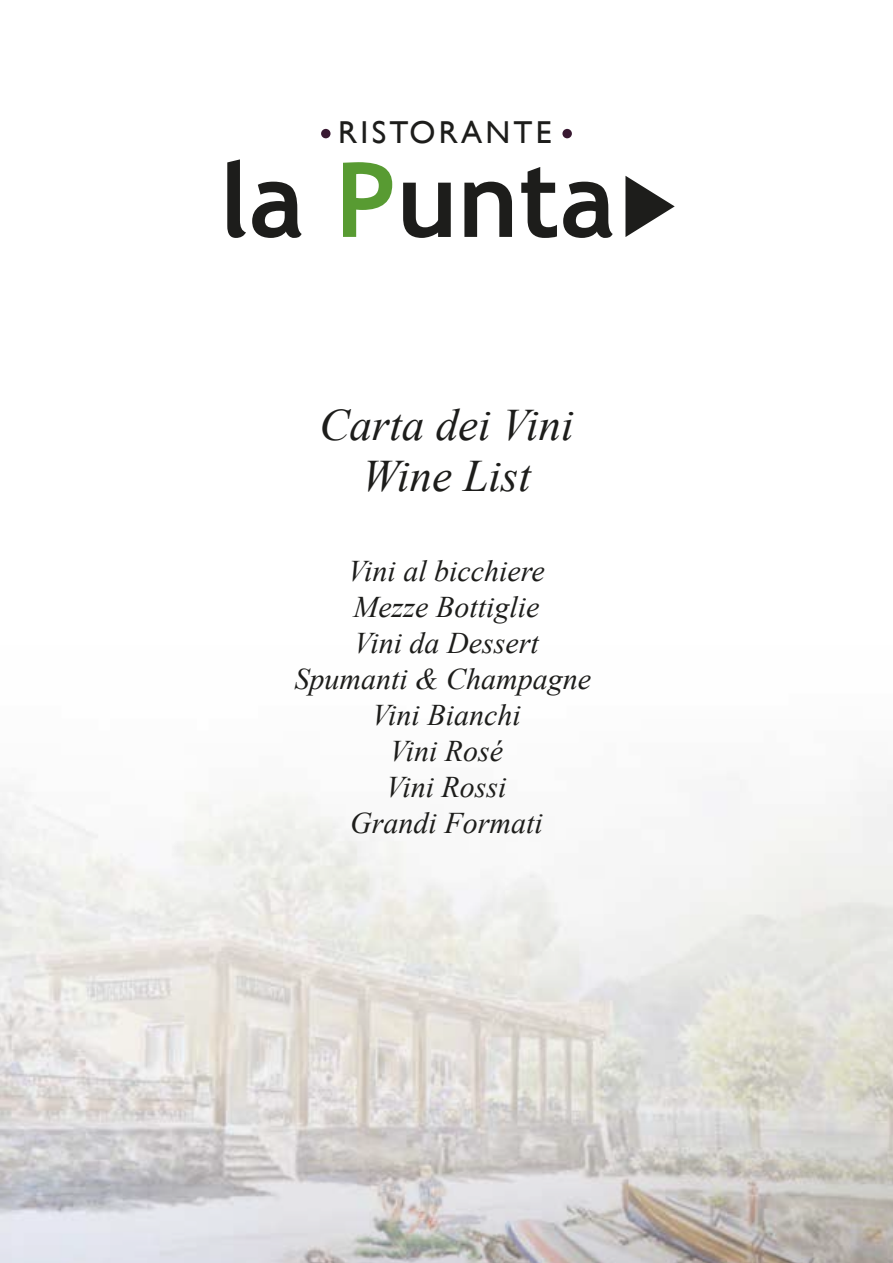
<style>
.page{position:relative;width:893px;height:1263px;background:#fff}
.page>*{position:absolute;margin:0;border:0;box-sizing:border-box;transform-origin:0 0}
.t1{font:700 103.8px "Trebuchet MS";color:#1d1d1b}
.t2{font:italic 45px/51px "Times New Roman";color:#1d1d1b;text-align:center}
.t3{font:31.65px "Gill Sans";letter-spacing:.1em;color:#1d1d1b}
.t4{font:italic 30px/36px "Times New Roman";color:#1d1d1b;text-align:center}
.s1{color:#589b32}
</style>
<div class="page">
<img style="left:0;top:777px;width:893px;height:486px">
<svg style="left:625px;top:176px;width:50px;height:61px"></svg>
<div style="left:321px;top:129px;width:10px;height:9px;background:#391932;border-radius:50%"></div>
<div style="left:562px;top:129px;width:10px;height:9px;background:#391932;border-radius:50%"></div>
<p class="t3" style="left:338px;top:114px;width:215px">RISTORANTE</p>
<h1 class="t1" style="left:218px;top:135px;width:398px">la <span class="s1">P</span>unta</h1>
<h2 class="t2" style="left:319px;top:398px;width:256px">Carta dei Vini<br>Wine List</h2>
<p class="t4" style="left:294px;top:552px;width:298px">Vini al bicchiere<br>Mezze Bottiglie<br>Vini da Dessert<br>Spumanti &amp; Champagne<br>Vini Bianchi<br>Vini Rosé<br>Vini Rossi<br>Grandi Formati</p>
</div>
